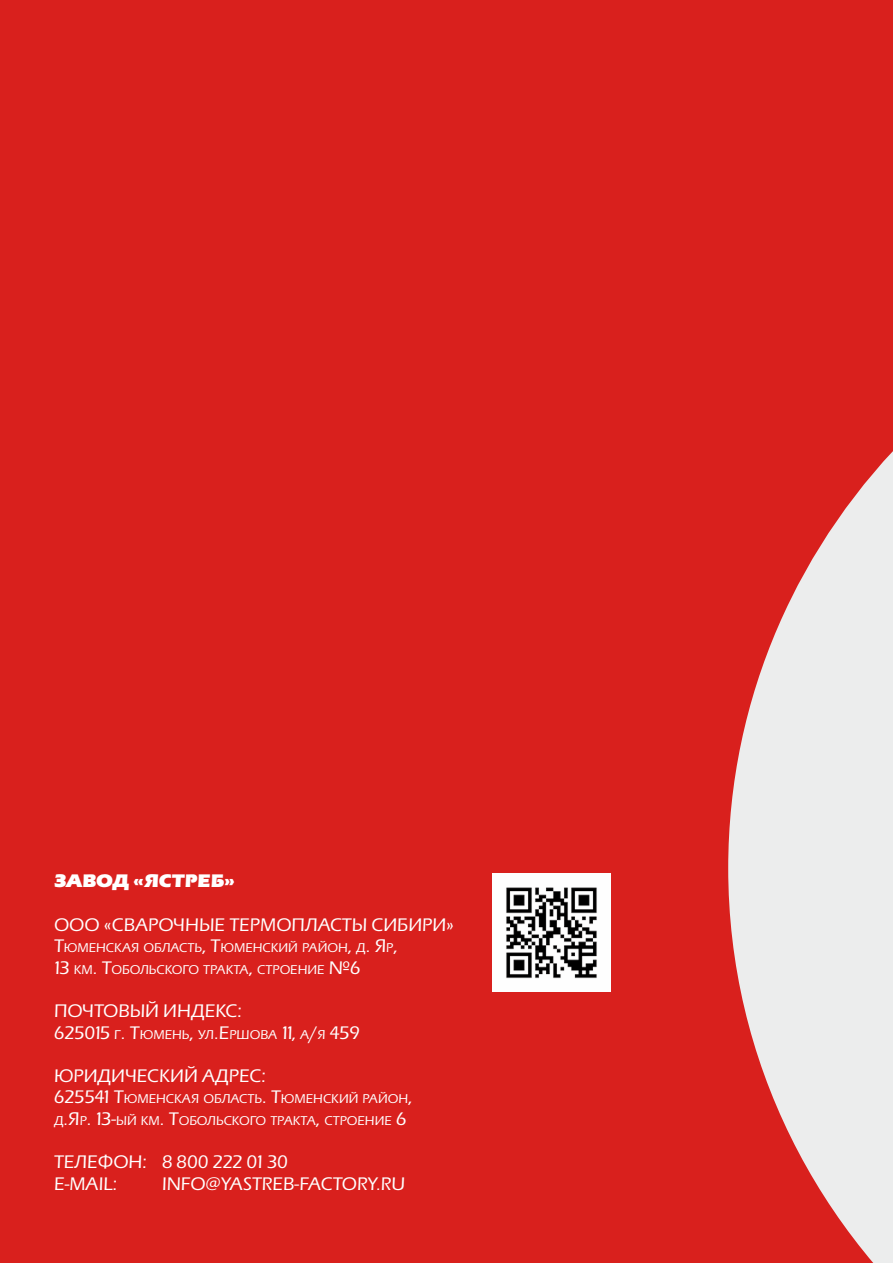
<style>
.page{position:relative;width:893px;height:1263px;background:#d9201d}
.page>*{position:absolute;margin:0;border:0;box-sizing:border-box;transform-origin:0 0}
.t1{font:18px/21.6px "Eras Medium C";color:#fff}
.t2{font:18px/21.6px "Eras Medium C";color:#fff}
.t3{font:18px "Eras Ultra C";color:#fff}
.t4{font:12.6px/21.6px "Eras Medium C";color:#fff}
.s1{font-size:18px}
.s2{font-size:12.6px}
.s3{font-style:inherit}
</style>
<div class="page">
<svg style="left:728px;top:451px;width:165px;height:812px;fill:#eceded"></svg>
<img style="left:492px;top:873px;width:119px;height:119px">
<h1 class="t3" style="left:54px;top:870px;width:183px">ЗАВОД «ЯСТРЕБ»</h1>
<h1 class="t1" style="left:54px;top:914px;width:402px">ООО «СВАРОЧНЫЕ ТЕРМОПЛАСТЫ СИБИРИ»</h1>
<p class="t4" style="left:54px;top:937px;width:345px"><span class="s1">Т</span>юменская область<span class="s1">, Т</span>юменский район<span class="s1">,</span> д<span class="s1">. Я</span>р<span class="s1">,<br>13</span> км<span class="s1">. Т</span>обольского тракта<span class="s1">,</span> строение <span class="s1">№6</span></p>
<h1 class="t2" style="left:54px;top:1000px;width:123px">ПОЧТОВЫЙ ИНДЕКС</h1>
<h1 class="t2" style="left:54px;top:1000px;width:307px;text-indent:183px">:<br>625015 <span class="s2">г</span>. Т<span class="s2">юмень</span>, <span class="s2">ул</span>.Е <span class="s2">ршова</span> 11, <span class="s2">а</span>/<span class="s2">я</span> 459</h1>
<h1 class="t2" style="left:54px;top:1065px;width:15px">ЮРИДИ</h1>
<h1 class="t2" style="left:125px;top:1065px;width:25px">ЧЕСКИЙ</h1>
<h1 class="t2" style="left:202px;top:1065px;width:13px">АДРЕС</h1>
<h1 class="t2" style="left:261px;top:1065px;width:6px">:</h1>
<p class="t4" style="left:54px;top:1088px;width:360px"><span class="s1">625541 Т</span>юменская область<span class="s1">. Т</span>юменский район<span class="s1">, </span>д<span class="s1">.Я</span>р<span class="s1">. 13-</span>ый км<span class="s1">. Т</span>обольского тракта<span class="s1">,</span> строение <span class="s1">6</span></p>
<h1 class="t1" style="left:54px;top:1151px;width:236px">ТЕЛЕФОН: <span class="s3">8 800 222 01 30<br></span>E-MAIL:</h1>
<h1 class="t1" style="left:162px;top:1173px;width:245px">INFO@YASTREB-FACTORY.RU</h1>
</div>
